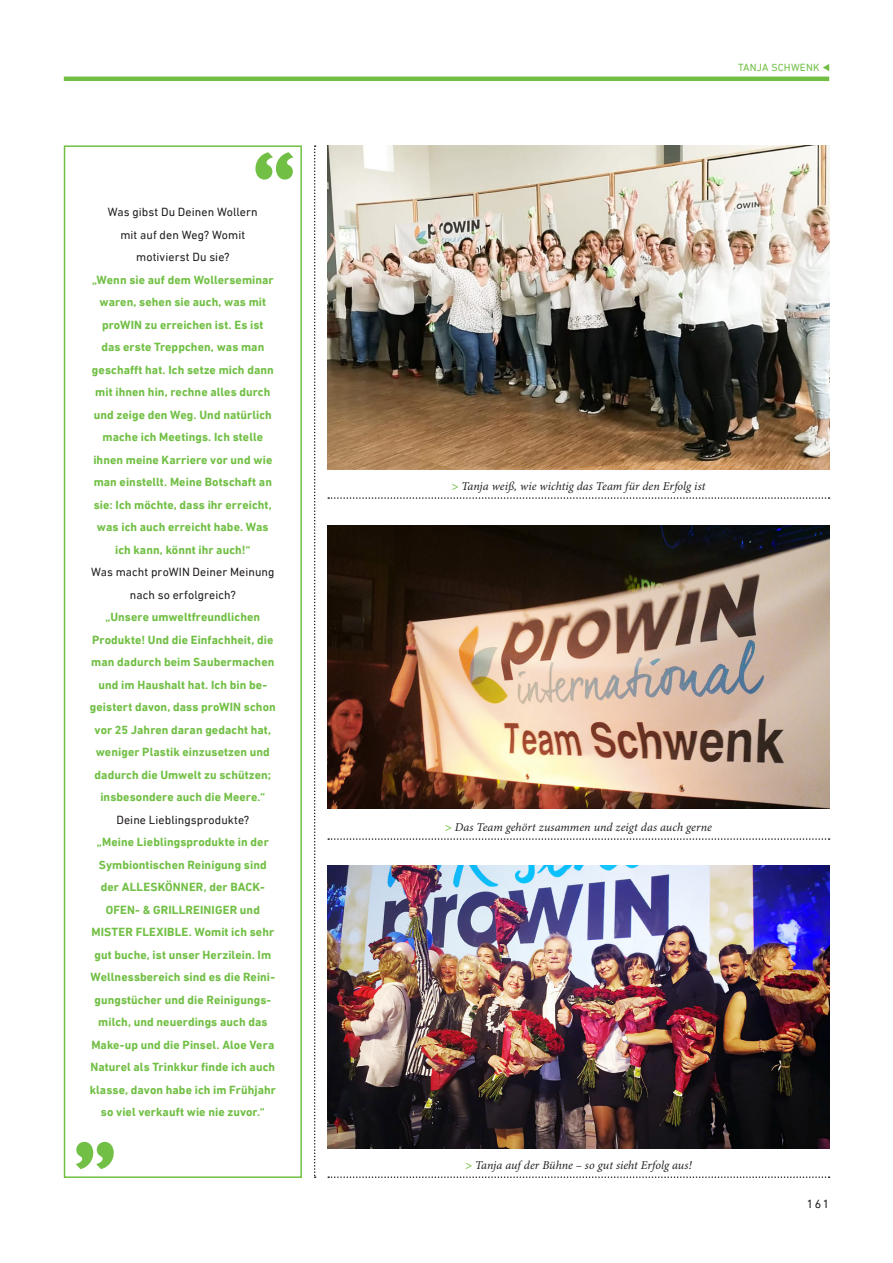
<style>
.page{position:relative;width:893px;height:1263px;background:#fff}
.page>*{position:absolute;margin:0;border:0;box-sizing:border-box;transform-origin:0 0}
.t1{font:700 12px/22.5px "DIN Next LT Pro";letter-spacing:.005em;color:#71bf44;text-align:center}
.t2{font:italic 12px "Minion Pro";letter-spacing:.005em;color:#231f20}
.t3{font:12px/22.5px "DIN Next LT Pro";letter-spacing:.005em;color:#231f20;text-align:center}
.t4{font:10.5px "DIN Next LT Pro";letter-spacing:.02em;color:#71bf44}
.s1{font-weight:400;color:#231f20}
.s2{font-weight:700;color:#71bf44}
</style>
<div class="page">
<svg style="left:823px;top:64px;width:6px;height:7px"></svg>
<hr style="left:64px;top:77px;width:765px;height:4px;background:#71bf44">
<div style="left:64px;top:145px;width:238px;height:1033px;border:2px solid #71bf44"></div>
<svg style="left:255px;top:152px;width:38px;height:28px"></svg>
<svg style="left:328px;top:1176px;width:501px;height:2px"></svg>
<svg style="left:328px;top:838px;width:501px;height:2px"></svg>
<svg style="left:328px;top:497px;width:501px;height:2px"></svg>
<img style="left:327px;top:865px;width:502px;height:284px">
<img style="left:327px;top:526px;width:502px;height:283px">
<svg style="left:76px;top:1142px;width:38px;height:27px"></svg>
<img style="left:327px;top:145px;width:502px;height:324px">
<svg style="left:314px;top:145px;width:2px;height:1033px"></svg>
<p class="t1" style="left:92px;top:201px;width:183px"><span class="s1">Was gibst Du Deinen Wollern<br>mit auf den Weg? Womit<br>motivierst Du sie?<br></span>„Wenn sie auf dem Wollerseminar waren, sehen sie auch, was mit proWIN zu erreichen ist. Es ist das erste Treppchen, was man geschafft hat. Ich setze mich dann mit ihnen hin, rechne alles durch und zeige den Weg. Und natürlich mache ich Meetings. Ich stelle ihnen meine Karriere vor und wie man einstellt. Meine Botschaft an sie: Ich möchte, dass ihr erreicht, was ich auch erreicht habe. Was ich kann, könnt ihr auch!“</p>
<p class="t3" style="left:91px;top:561px;width:185px">Was macht proWIN Deiner Meinung nach so erfolgreich?</p>
<p class="t1" style="left:90px;top:606px;width:187px">„Unsere umweltfreundlichen<br>Produkte! Und die Einfachheit, die man dadurch beim Saubermachen und im Haushalt hat. Ich bin be&shy;geistert davon, dass proWIN schon vor 25 Jahren daran gedacht hat, weniger Plastik einzusetzen und dadurch die Umwelt zu schützen; insbesondere auch die Meere.“</p>
<p class="t1" style="left:90px;top:808px;width:188px"><span class="s1">Deine Lieblingsprodukte?<br></span>„Meine Lieblingsprodukte in der<br>Symbiontischen Reinigung sind der ALLESKÖNNER, der BACK-<br>OFEN- &amp; GRILLREINIGER und<br>MISTER FLEXIBLE. Womit ich sehr gut buche, ist unser Herzilein. Im<br>Wellnessbereich sind es die Reini&shy;gungstücher und die Reinigungs&shy;milch, und neuerdings auch das<br>Make-up und die Pinsel. Aloe Vera<br>Naturel als Trinkkur finde ich auch klasse, davon habe ich im Frühjahr so viel verkauft wie nie zuvor.“</p>
<p class="t4" style="left:738px;top:62px;width:83px">TANJA SCHWENK</p>
<p class="t2" style="left:451px;top:479px;width:256px"><span class="s2">&gt;</span> Tanja weiß, wie wichtig das Team für den Erfolg ist</p>
<p class="t2" style="left:445px;top:820px;width:269px"><span class="s2">&gt;</span> Das Team gehört zusammen und zeigt das auch gerne</p>
<p class="t2" style="left:465px;top:1158px;width:228px"><span class="s2">&gt;</span> Tanja auf der Bühne – so gut sieht Erfolg aus!</p>
<p class="t3" style="left:807px;top:1193px;width:24px">161</p>
</div>
